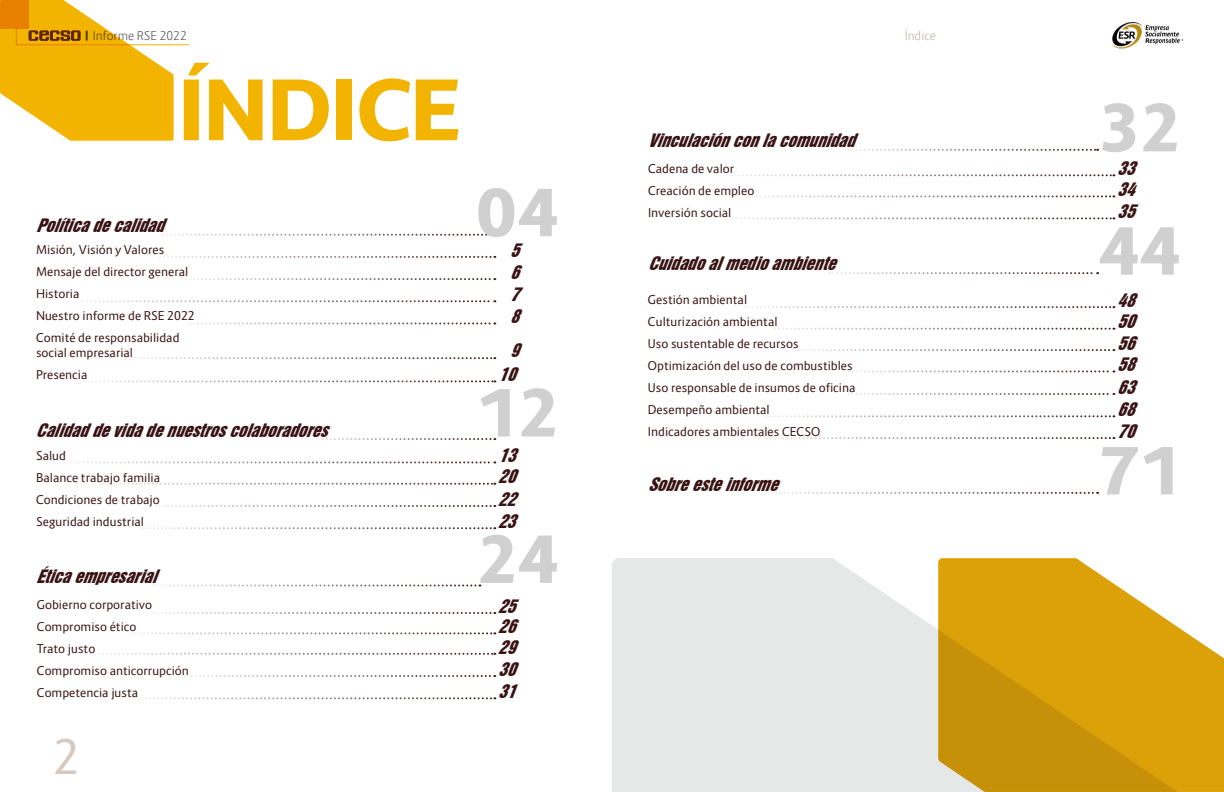
<style>
.page{position:relative;width:1224px;height:792px;background:#fff}
.page>*{position:absolute;margin:0;border:0;box-sizing:border-box;transform-origin:0 0}
.t1{font:800 82px "Route 159";color:#f3b400}
.t2{font:800 64px/123.3px "Route 159";color:#d0d0d0}
.t3{font:47px "Route 159";color:#d6cac0}
.t4{font:italic 17px/21.8px "Swiss 921 BT Regular A";color:#391314;text-align:justify}
.t5{font:12px/22px "Route 159";color:#391314}
.t6{font:300 12px "Route 159";color:#575756}
.t7{font:300 12px "Route 159";color:#c3b1a2}
</style>
<div class="page">
<img style="left:1112px;top:22px;width:72px;height:27px">
<svg style="left:0;top:0;width:190px;height:141px"></svg>
<svg style="left:163px;top:234px;width:332px;height:2px"></svg>
<svg style="left:848px;top:149px;width:250px;height:2px"></svg>
<svg style="left:829px;top:272px;width:269px;height:2px"></svg>
<svg style="left:772px;top:492px;width:326px;height:2px"></svg>
<svg style="left:160px;top:256px;width:335px;height:2px"></svg>
<svg style="left:63px;top:461px;width:432px;height:2px"></svg>
<svg style="left:100px;top:483px;width:395px;height:2px"></svg>
<svg style="left:155px;top:505px;width:340px;height:2px"></svg>
<svg style="left:142px;top:527px;width:353px;height:2px"></svg>
<svg style="left:153px;top:612px;width:342px;height:2px"></svg>
<svg style="left:132px;top:632px;width:363px;height:2px"></svg>
<svg style="left:91px;top:653px;width:404px;height:2px"></svg>
<svg style="left:184px;top:675px;width:311px;height:2px"></svg>
<svg style="left:134px;top:697px;width:361px;height:2px"></svg>
<svg style="left:731px;top:174px;width:383px;height:2px"></svg>
<svg style="left:744px;top:306px;width:370px;height:2px"></svg>
<svg style="left:775px;top:328px;width:339px;height:2px"></svg>
<svg style="left:794px;top:349px;width:320px;height:2px"></svg>
<svg style="left:848px;top:370px;width:266px;height:2px"></svg>
<svg style="left:848px;top:393px;width:266px;height:2px"></svg>
<svg style="left:767px;top:415px;width:347px;height:2px"></svg>
<svg style="left:767px;top:437px;width:347px;height:2px"></svg>
<svg style="left:749px;top:195px;width:365px;height:2px"></svg>
<svg style="left:729px;top:217px;width:385px;height:2px"></svg>
<svg style="left:186px;top:278px;width:309px;height:2px"></svg>
<svg style="left:75px;top:300px;width:420px;height:2px"></svg>
<svg style="left:190px;top:322px;width:305px;height:2px"></svg>
<svg style="left:132px;top:357px;width:363px;height:2px"></svg>
<svg style="left:84px;top:380px;width:411px;height:2px"></svg>
<svg style="left:323px;top:438px;width:172px;height:2px"></svg>
<svg style="left:153px;top:584px;width:327px;height:2px"></svg>
<div style="left:612px;top:558px;width:326px;height:234px;background:#e6e8e8"></div>
<svg style="left:938px;top:558px;width:286px;height:234px;background:#d9a726"></svg>
<p class="t6" style="left:93px;top:28px;width:96px">Informe RSE 2022</p>
<p class="t7" style="left:905px;top:28px;width:33px">Índice</p>
<h1 class="t1" style="left:179px;top:58px;width:284px">ÍNDICE</h1>
<h3 class="t4" style="left:36px;top:214px;width:137px">Políticadecalidad</h3>
<p class="t5" style="left:36px;top:239px;width:160px">Misión, Visión y Valores<br>Mensaje del director general<br>Historia<br>Nuestro informe de RSE 2022<br>Comité de responsabilidad</p>
<p class="t5" style="left:36px;top:342px;width:99px">social empresarial<br>Presencia</p>
<h3 class="t4" style="left:36px;top:419px;width:301px">Calidaddevidadenuestroscolaboradores</h3>
<p class="t5" style="left:36px;top:445px;width:126px">Salud<br>Balance trabajo familia<br>Condiciones de trabajo<br>Seguridad industrial</p>
<h3 class="t4" style="left:36px;top:565px;width:130px">Éticaempresarial</h3>
<p class="t5" style="left:37px;top:594px;width:154px">Gobierno corporativo<br>Compromiso ético<br>Trato justo<br>Compromiso anticorrupción<br>Competencia justa</p>
<h3 class="t3" style="left:53px;top:728px;width:28px">2</h3>
<h2 class="t2" style="left:476px;top:152px;width:83px">04</h2>
<h3 class="t4" style="left:510px;top:239px;width:18px;line-height:22.2px">5<br>6<br>7<br>8</h3>
<h3 class="t4" style="left:498px;top:338px;width:30px;line-height:24.2px;text-align:right">9<br>10</h3>
<h2 class="t2" style="left:476px;top:352px;width:83px">12</h2>
<h3 class="t4" style="left:498px;top:444px;width:27px">13<br>20<br>22<br>23</h3>
<h2 class="t2" style="left:476px;top:499px;width:83px">24</h2>
<h3 class="t4" style="left:498px;top:596px;width:27px;line-height:20.4px">25<br>26<br>29</h3>
<h3 class="t4" style="left:498px;top:658px;width:27px;line-height:22.3px">30<br>31</h3>
<h3 class="t4" style="left:648px;top:129px;width:217px">Vinculaciónconlacomunidad</h3>
<p class="t5" style="left:648px;top:157px;width:108px">Cadena de valor<br>Creación de empleo<br>Inversión social</p>
<h3 class="t4" style="left:648px;top:252px;width:197px">Cuidadoalmedioambiente</h3>
<p class="t5" style="left:648px;top:289px;width:209px">Gestión ambiental<br>Culturización ambiental<br>Uso sustentable de recursos<br>Optimización del uso de combustibles<br>Uso responsable de insumos de oficina<br>Desempeño ambiental<br>Indicadores ambientales CECSO</p>
<h3 class="t4" style="left:648px;top:473px;width:139px">Sobreesteinforme</h3>
<h2 class="t2" style="left:1098px;top:67px;width:83px">32<br>44</h2>
<h3 class="t4" style="left:1117px;top:157px;width:27px">33</h3>
<h3 class="t4" style="left:1117px;top:178px;width:27px">34<br>35</h3>
<h3 class="t4" style="left:1117px;top:289px;width:27px">48<br>50<br>56<br>58<br>63<br>68<br>70</h3>
<h2 class="t2" style="left:1098px;top:410px;width:83px">71</h2>
</div>
